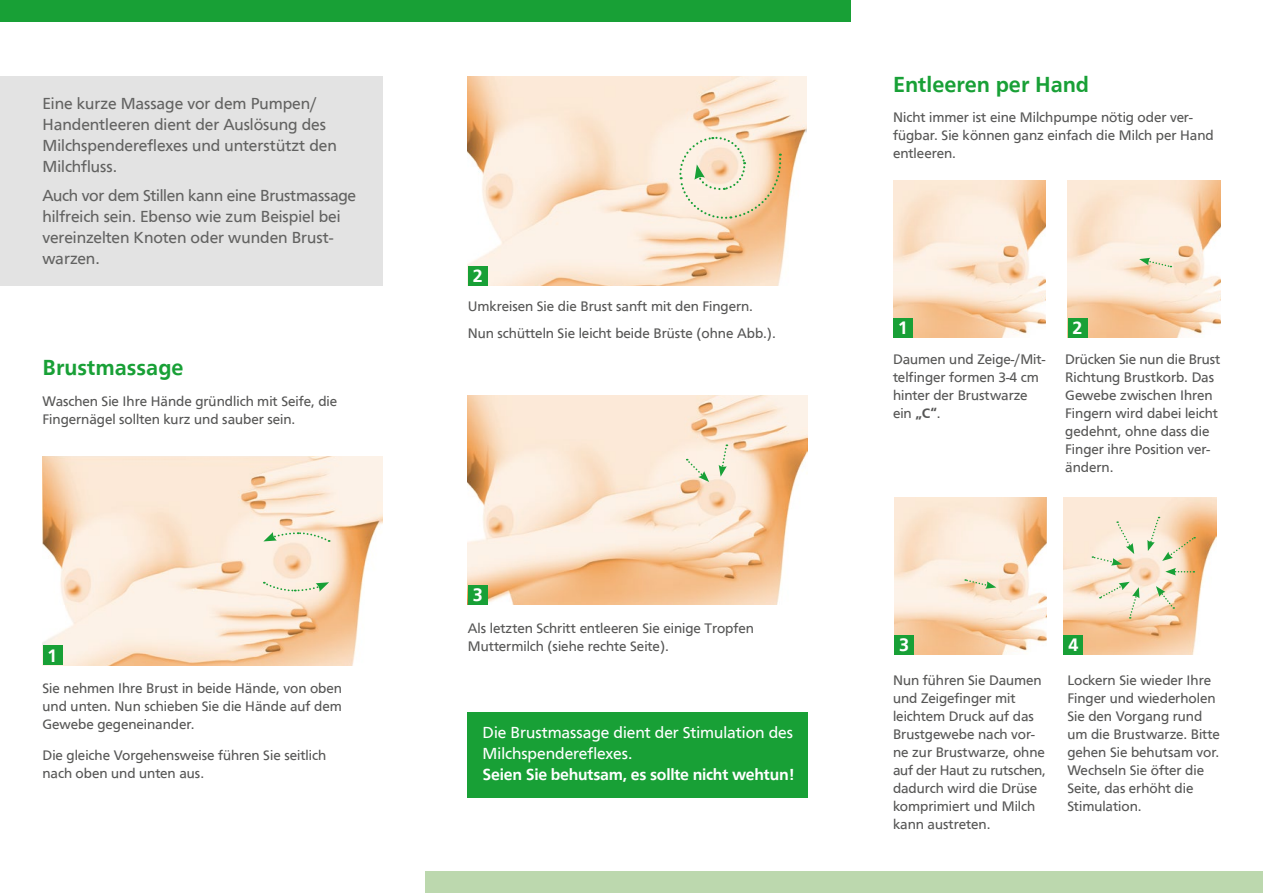
<style>
.page{position:relative;width:1263px;height:893px;background:#fff}
.page>*{position:absolute;margin:0;border:0;box-sizing:border-box;transform-origin:0 0}
.t1{font:500 22.5px "Front Page";color:#18a036}
.t2{font:500 18.6px "Front Page";color:#fff}
.t3{font:16.5px/21px "Front Page";color:#626261}
.t4{font:16.5px/21px "Front Page";color:#fff}
.t5{font:500 16.5px "Front Page";letter-spacing:-.015em;color:#fff}
.t6{font:14.25px/18px "Front Page";color:#565655}
.s1{font-weight:500}
</style>
<div class="page">
<img style="left:894px;top:498px;width:153px;height:157px">
<svg style="left:965px;top:579px;width:31px;height:10px"></svg>
<img style="left:1063px;top:497px;width:153px;height:158px">
<svg style="left:1165px;top:568px;width:29px;height:7px"></svg>
<svg style="left:1156px;top:586px;width:18px;height:23px"></svg>
<svg style="left:1092px;top:521px;width:42px;height:44px;background:#efe5d0"></svg>
<svg style="left:1147px;top:517px;width:48px;height:44px;background:#edd4b0"></svg>
<svg style="left:1099px;top:582px;width:40px;height:37px"></svg>
<img style="left:893px;top:181px;width:153px;height:157px">
<img style="left:1067px;top:181px;width:153px;height:157px">
<svg style="left:1139px;top:258px;width:32px;height:10px"></svg>
<img style="left:468px;top:77px;width:339px;height:209px">
<svg style="left:678px;top:136px;width:104px;height:84px;background:#f1dec2"></svg>
<div style="left:468px;top:266px;width:20px;height:20px;background:#18a036"></div>
<img style="left:468px;top:395px;width:340px;height:210px">
<svg style="left:687px;top:459px;width:22px;height:23px"></svg>
<svg style="left:719px;top:444px;width:46px;height:38px;background:#f3e2cb"></svg>
<div style="left:468px;top:585px;width:20px;height:20px;background:#18a036"></div>
<div style="left:0;top:77px;width:383px;height:209px;background:#e3e3e3"></div>
<div style="left:468px;top:712px;width:340px;height:85px;background:#18a036"></div>
<div style="left:893px;top:318px;width:20px;height:20px;background:#18a036"></div>
<div style="left:1067px;top:318px;width:20px;height:20px;background:#18a036"></div>
<div style="left:894px;top:635px;width:20px;height:20px;background:#18a036"></div>
<div style="left:1063px;top:635px;width:20px;height:20px;background:#18a036"></div>
<img style="left:43px;top:456px;width:340px;height:209px">
<div style="left:43px;top:645px;width:20px;height:20px;background:#18a036"></div>
<svg style="left:264px;top:579px;width:65px;height:13px"></svg>
<svg style="left:263px;top:531px;width:67px;height:14px"></svg>
<div style="left:0;top:0;width:850px;height:21px;background:#18a036"></div>
<div style="left:425px;top:872px;width:838px;height:21px;background:#bcd8ae"></div>
<p class="t3" style="left:43px;top:92px;width:296px">Eine kurze Massage vor dem Pumpen/<br>Handentleeren dient der Auslösung des<br>Milchspendereflexes und unterstützt den<br>Milchfluss.</p>
<p class="t3" style="left:43px;top:184px;width:315px">Auch vor dem Stillen kann eine Brustmassage hilfreich sein. Ebenso wie zum Beispiel bei vereinzelten Knoten oder wunden Brust&shy;warzen.</p>
<h1 class="t1" style="left:43px;top:351px;width:142px">Brustmassage</h1>
<p class="t6" style="left:43px;top:391px;width:296px">Waschen Sie Ihre Hände gründlich mit Seife, die<br>Fingernägel sollten kurz und sauber sein.</p>
<h2 class="t2" style="left:48px;top:642px;width:11px">1</h2>
<p class="t6" style="left:43px;top:678px;width:301px;text-align:justify">Sie nehmen Ihre Brust in beide Hände, von oben und unten. Nun schieben Sie die Hände auf dem Gewebe gegeneinander.</p>
<p class="t6" style="left:43px;top:745px;width:285px">Die gleiche Vorgehensweise führen Sie seitlich nach oben und unten aus.</p>
<h2 class="t2" style="left:473px;top:262px;width:11px">2</h2>
<p class="t6" style="left:468px;top:292px;width:309px;line-height:26.5px">Umkreisen Sie die Brust sanft mit den Fingern.<br>Nun schütteln Sie leicht beide Brüste (ohne Abb.).</p>
<h2 class="t2" style="left:473px;top:581px;width:11px">3</h2>
<p class="t6" style="left:468px;top:618px;width:288px">Als letzten Schritt entleeren Sie einige Tropfen<br>Muttermilch (siehe rechte Seite).</p>
<p class="t4" style="left:483px;top:721px;width:312px">Die Brustmassage dient der Stimulation des<br>Milchspendereflexes.</p>
<p class="t5" style="left:483px;top:763px;width:313px">Seien Sie behutsam, es sollte nicht wehtun!</p>
<h1 class="t1" style="left:893px;top:68px;width:198px">Entleeren per Hand</h1>
<p class="t6" style="left:893px;top:108px;width:322px">Nicht immer ist eine Milchpumpe nötig oder ver&shy;fügbar. Sie können ganz einfach die Milch per Hand entleeren.</p>
<h2 class="t2" style="left:898px;top:314px;width:11px">1</h2>
<h2 class="t2" style="left:1072px;top:314px;width:11px">2</h2>
<p class="t6" style="left:893px;top:349px;width:154px">Daumen und Zeige-/Mit&shy;telfinger formen 3-4 cm hinter der Brustwarze ein <span class="s1">„C“</span>.</p>
<p class="t6" style="left:1065px;top:349px;width:157px">Drücken Sie nun die Brust<br>Richtung Brustkorb. Das<br>Gewebe zwischen Ihren<br>Fingern wird dabei leicht gedehnt, ohne dass die<br>Finger ihre Position ver&shy;ändern.</p>
<h2 class="t2" style="left:899px;top:631px;width:11px">3</h2>
<h2 class="t2" style="left:1068px;top:631px;width:11px">4</h2>
<p class="t6" style="left:893px;top:670px;width:154px">Nun führen Sie Daumen und Zeigefinger mit leichtem Druck auf das<br>Brustgewebe nach vor&shy;ne zur Brustwarze, ohne auf der Haut zu rutschen, dadurch wird die Drüse komprimiert und Milch kann austreten.</p>
<p class="t6" style="left:1067px;top:670px;width:154px">Lockern Sie wieder Ihre<br>Finger und wiederholen<br>Sie den Vorgang rund um die Brustwarze. Bitte gehen Sie behutsam vor.<br>Wechseln Sie öfter die<br>Seite, das erhöht die<br>Stimulation.</p>
</div>
